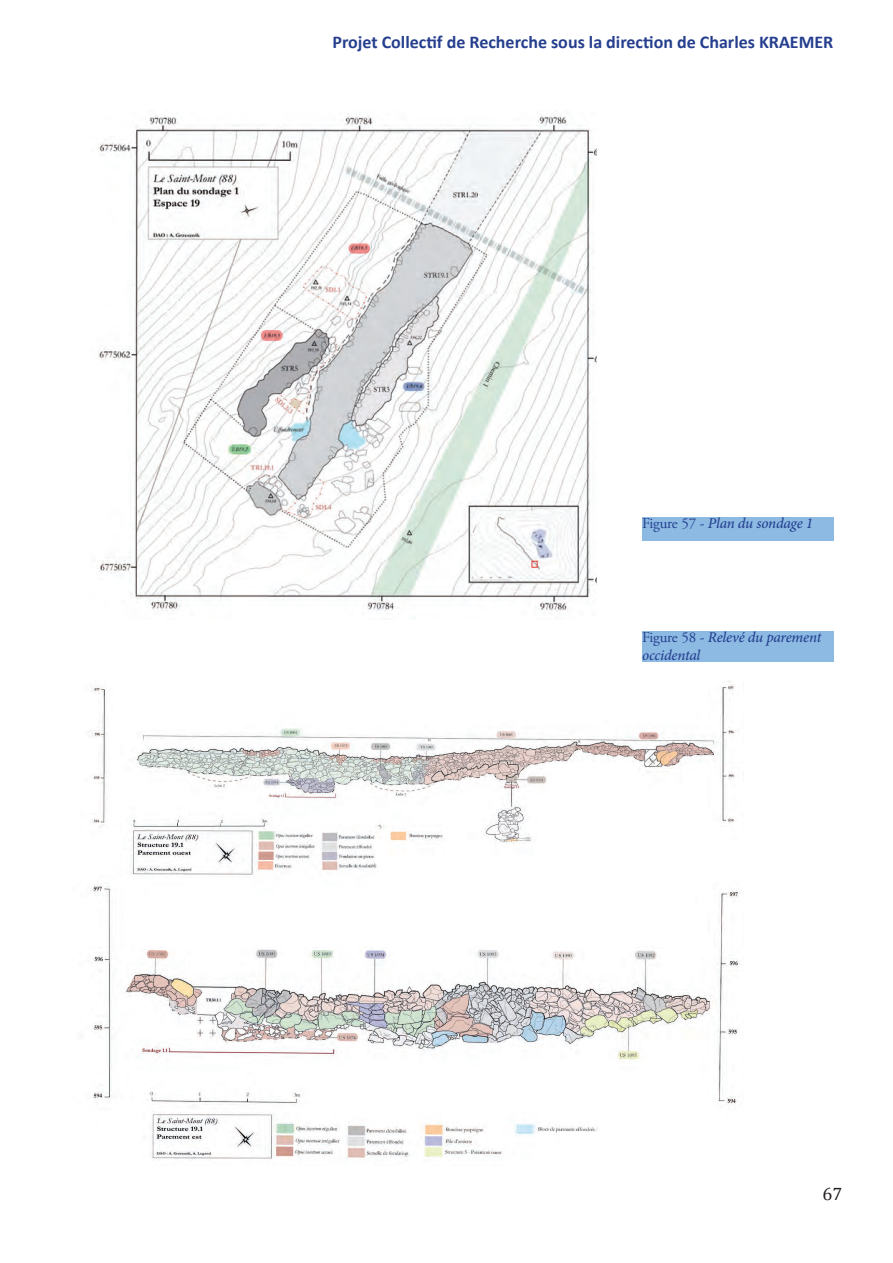
<style>
.page{position:relative;width:893px;height:1263px;background:#fff}
.page>*{position:absolute;margin:0;border:0;box-sizing:border-box;transform-origin:0 0}
.t1{font:700 18px "Calibri";color:#253f8e}
.t2{font:18px "Cambria";color:#231f20}
.t3{font:italic 500 15px/18px "Minion Pro";letter-spacing:-.015em;color:#253f8e}
.s1{font-family:"Adobe Garamond Pro";font-weight:400;font-style:normal}
</style>
<div class="page">
<div style="left:642px;top:517px;width:191px;height:24px;background:#8cbae3"></div>
<img style="left:98px;top:114px;width:499px;height:500px">
<img style="left:89px;top:681px;width:651px;height:478px">
<div style="left:642px;top:631px;width:191px;height:31px;background:#8cbae3"></div>
<p class="t1" style="left:332px;top:30px;width:502px">Projet Collectif de Recherche sous la direction de Charles KRAEMER</p>
<p class="t3" style="left:642px;top:514px;width:173px"><span class="s1">Figure 57 -</span> Plan du sondage 1</p>
<p class="t3" style="left:642px;top:628px;width:181px"><span class="s1">Figure 58 -</span> Relevé du parement occidental</p>
<p class="t2" style="left:822px;top:1183px;width:21px">67</p>
</div>
